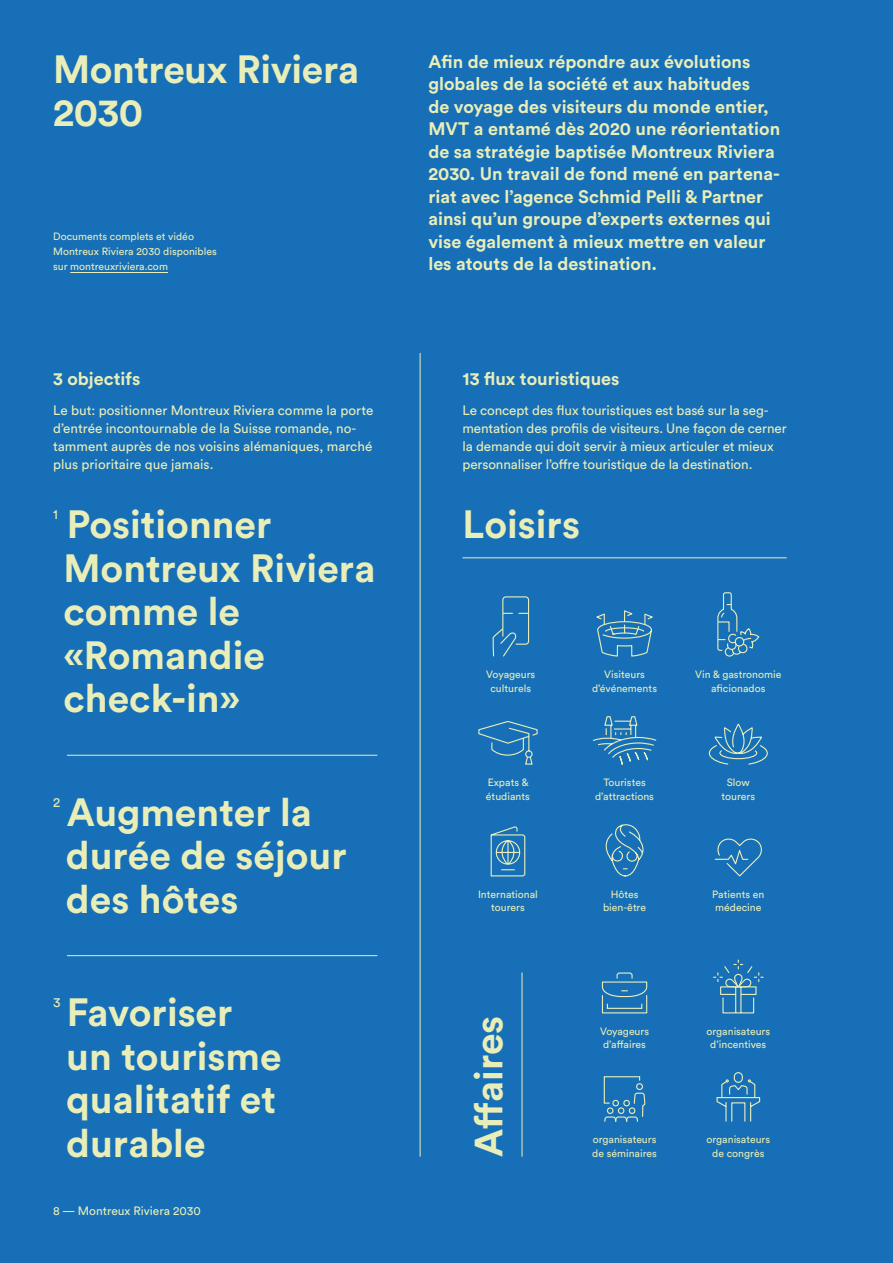
<style>
.page{position:relative;width:893px;height:1263px;background:#176fb7}
.page>*{position:absolute;margin:0;border:0;box-sizing:border-box;transform-origin:0 0}
.t1{font:700 39px/43.5px "Circular Pro";color:#e9eeb9}
.t2{font:700 18px/22.5px "Circular Pro";color:#e9eeb9}
.t3{font:13.5px/18px "Circular Pro";letter-spacing:-.01em;color:#e9eeb9}
.t4{font:12px "Circular Pro";color:#e9eeb9}
.t5{font:10.5px/13.5px "Circular Pro";color:#e9eeb9;text-align:center}
</style>
<div class="page">
<hr style="left:67px;top:755px;width:310px;height:1px;background:#e9eeb9">
<hr style="left:67px;top:955px;width:310px;height:1px;background:#e9eeb9">
<hr style="left:462px;top:557px;width:325px;height:1px;background:#e9eeb9">
<svg style="left:492px;top:596px;width:38px;height:61px"></svg>
<svg style="left:596px;top:610px;width:57px;height:47px"></svg>
<svg style="left:717px;top:592px;width:43px;height:65px"></svg>
<svg style="left:478px;top:721px;width:60px;height:44px"></svg>
<svg style="left:593px;top:716px;width:64px;height:49px"></svg>
<svg style="left:708px;top:724px;width:60px;height:41px"></svg>
<svg style="left:490px;top:827px;width:36px;height:50px"></svg>
<svg style="left:605px;top:824px;width:39px;height:53px"></svg>
<svg style="left:714px;top:838px;width:48px;height:39px"></svg>
<div style="left:734px;top:1072px;width:9px;height:11px;border:1px solid #e9eeb9;border-radius:4px"></div>
<svg style="left:716px;top:1079px;width:45px;height:43px"></svg>
<svg style="left:603px;top:1076px;width:42px;height:46px"></svg>
<div style="left:636px;top:1083px;width:7px;height:7px;border:1px solid #e9eeb9;border-radius:50%"></div>
<hr style="left:522px;top:972px;width:1px;height:185px;background:#e9eeb9">
<svg style="left:601px;top:972px;width:47px;height:42px"></svg>
<svg style="left:713px;top:959px;width:51px;height:55px"></svg>
<hr style="left:70px;top:272px;width:98px;height:1px;background:#e9eeb9">
<hr style="left:420px;top:353px;width:1px;height:804px;background:#e9eeb9">
<h1 class="t1" style="left:53px;top:46px;width:308px">Montreux Riviera<br>2030</h1>
<p class="t2" style="left:428px;top:49px;width:353px">Afin de mieux répondre aux évolutions globales de la société et aux habitudes<br>de voyage des visiteurs du monde entier, MVT a entamé dès 2020 une réorientation de sa stratégie baptisée Montreux Riviera 2030. Un travail de fond mené en partena&shy;riat avec l’agence Schmid Pelli &amp; Partner ainsi qu’un groupe d’experts externes qui vise également à mieux mettre en valeur les atouts de la destination.</p>
<p class="t5" style="left:53px;top:229px;width:165px;line-height:15px;text-align:left">Documents complets et vidéo<br>Montreux Riviera 2030 disponibles sur montreuxriviera.com</p>
<p class="t2" style="left:53px;top:366px;width:89px">3 objectifs</p>
<p class="t3" style="left:53px;top:401px;width:322px">Le but: positionner Montreux Riviera comme la porte d’entrée incontournable de la Suisse romande, no&shy;tamment auprès de nos voisins alémaniques, marché plus prioritaire que jamais.</p>
<p class="t3" style="left:53px;top:505px;width:6px">1</p>
<h1 class="t1" style="left:64px;top:501px;width:313px">Positionner<br>Montreux Riviera comme le «Romandie check-in»</h1>
<p class="t3" style="left:53px;top:792px;width:9px">2</p>
<h1 class="t1" style="left:66px;top:789px;width:282px">Augmenter la durée de séjour des hôtes</h1>
<p class="t3" style="left:53px;top:993px;width:9px">3</p>
<h1 class="t1" style="left:66px;top:989px;width:217px">Favoriser un tourisme qualitatif et durable</h1>
<p class="t4" style="left:53px;top:1202px;width:149px">8 — Montreux Riviera 2030</p>
<p class="t2" style="left:462px;top:366px;width:158px">13 flux touristiques</p>
<p class="t3" style="left:462px;top:401px;width:326px">Le concept des flux touristiques est basé sur la seg&shy;mentation des profils de visiteurs. Une façon de cerner la demande qui doit servir à mieux articuler et mieux personnaliser l’offre touristique de la destination.</p>
<h1 class="t1" style="left:462px;top:501px;width:119px">Loisirs</h1>
<p class="t5" style="left:486px;top:667px;width:51px">Voyageurs culturels</p>
<p class="t5" style="left:592px;top:667px;width:66px">Visiteurs d’événements</p>
<p class="t5" style="left:695px;top:667px;width:88px">Vin &amp; gastronomie aficionados</p>
<p class="t5" style="left:486px;top:775px;width:46px;text-align:left">Expats &amp; étudiants</p>
<p class="t5" style="left:595px;top:775px;width:60px">Touristes d’attractions</p>
<p class="t5" style="left:721px;top:775px;width:35px">Slow tourers</p>
<p class="t5" style="left:478px;top:887px;width:61px">International tourers</p>
<p class="t5" style="left:603px;top:887px;width:45px">Hôtes bien-être</p>
<p class="t5" style="left:712px;top:887px;width:54px;text-align:left">Patients en médecine</p>
<h1 class="t1" style="left:465px;top:1157px;width:143px;rotate:-90deg">Affaires</h1>
<p class="t5" style="left:600px;top:1024px;width:51px;text-align:left">Voyageurs d’affaires</p>
<p class="t5" style="left:706px;top:1024px;width:65px">organisateurs d’incentives</p>
<p class="t5" style="left:593px;top:1132px;width:65px">organisateurs</p>
<p class="t5" style="left:592px;top:1146px;width:66px">de séminaires</p>
<p class="t5" style="left:706px;top:1132px;width:65px">organisateurs de congrès</p>
</div>
